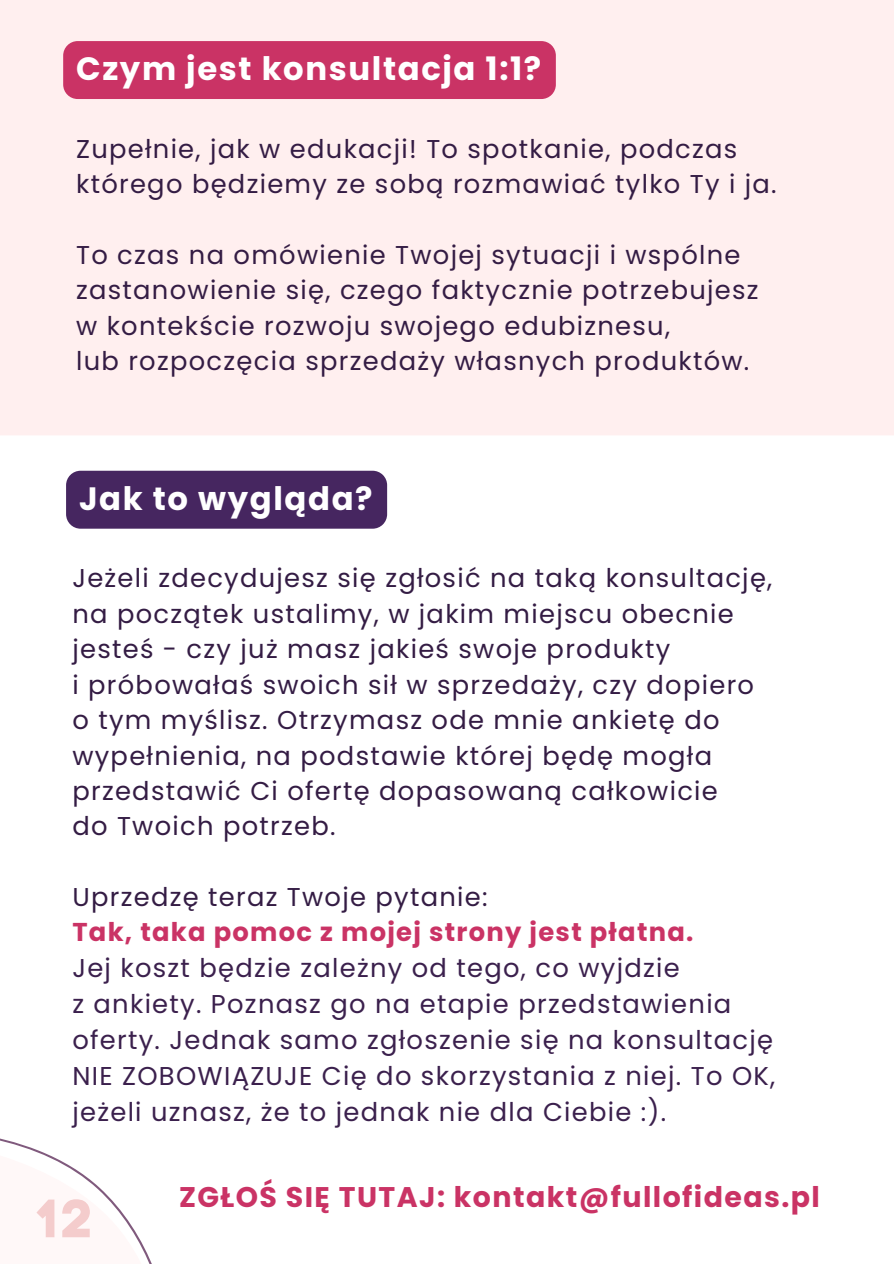
<style>
.page{position:relative;width:894px;height:1264px;background:#fff}
.page>*{position:absolute;margin:0;border:0;box-sizing:border-box;transform-origin:0 0}
.t1{font:53.4px "Code Pro Bold LC";color:#f4cccc}
.t2{font:700 32.25px "Poppins";letter-spacing:.05em;color:#fff}
.t3{font:700 28.35px "Poppins";letter-spacing:.05em;color:#ca3365}
.t4{font:25.8px/35.4px "Poppins";letter-spacing:.05em;color:#341c44}
.t5{font:25.8px/36px "Poppins";letter-spacing:.05em;color:#3b204d}
.t6{font:700 25.8px "Poppins";letter-spacing:.05em;color:#ca3365}
</style>
<div class="page">
<div style="left:0;top:0;width:893px;height:435px;background:#ffefef"></div>
<svg style="left:0;top:1138px;width:152px;height:125px"></svg>
<div style="left:66px;top:471px;width:321px;height:57px;background:#462660"></div>
<div style="left:63px;top:41px;width:492px;height:58px;background:#ca3365"></div>
<p class="t2" style="left:76px;top:46px;width:466px">Czym jest konsultacja 1:1?</p>
<p class="t4" style="left:76px;top:131px;width:702px">Zupełnie, jak w edukacji! To spotkanie, podczas którego będziemy ze sobą rozmawiać tylko Ty i ja.</p>
<p class="t4" style="left:76px;top:237px;width:683px">To czas na omówienie Twojej sytuacji i wspólne zastanowienie się, czego faktycznie potrzebujesz</p>
<p class="t4" style="left:76px;top:308px;width:595px">w kontekście rozwoju swojego edubiznesu,</p>
<h1 class="t4" style="left:76px;top:343px;width:674px">lub rozpoczęcia sprzedaży własnych produktów.</h1>
<h1 class="t2" style="left:79px;top:476px;width:295px">Jak to wygląda?</h1>
<p class="t4" style="left:72px;top:560px;width:701px">Jeżeli zdecydujesz się zgłosić na taką konsultację, na początek ustalimy, w jakim miejscu obecnie jesteś - czy już masz jakieś swoje produkty</p>
<p class="t4" style="left:72px;top:667px;width:683px">i próbowałaś swoich sił w sprzedaży, czy dopiero</p>
<p class="t4" style="left:72px;top:702px;width:648px">o tym myślisz. Otrzymasz ode mnie ankietę do wypełnienia, na podstawie której będę mogła przedstawić Ci ofertę dopasowaną całkowicie</p>
<p class="t4" style="left:72px;top:808px;width:264px">do Twoich potrzeb.</p>
<p class="t4" style="left:72px;top:879px;width:416px">Uprzedzę teraz Twoje pytanie:</p>
<p class="t6" style="left:72px;top:913px;width:622px">Tak, taka pomoc z mojej strony jest płatna.</p>
<p class="t5" style="left:72px;top:950px;width:608px">Jej koszt będzie zależny od tego, co wyjdzie</p>
<p class="t5" style="left:72px;top:986px;width:702px">z ankiety. Poznasz go na etapie przedstawienia oferty. Jednak samo zgłoszenie się na konsultację</p>
<p class="t5" style="left:72px;top:1058px;width:704px">NIE ZOBOWIĄZUJE Cię do skorzystania z niej. To OK, jeżeli uznasz, że to jednak nie dla Ciebie :).</p>
<p class="t1" style="left:38px;top:1186px;width:58px">12</p>
<h2 class="t3" style="left:179px;top:1177px;width:642px">ZGŁOŚ SIĘ TUTAJ: kontakt@fullofideas.pl</h2>
</div>
